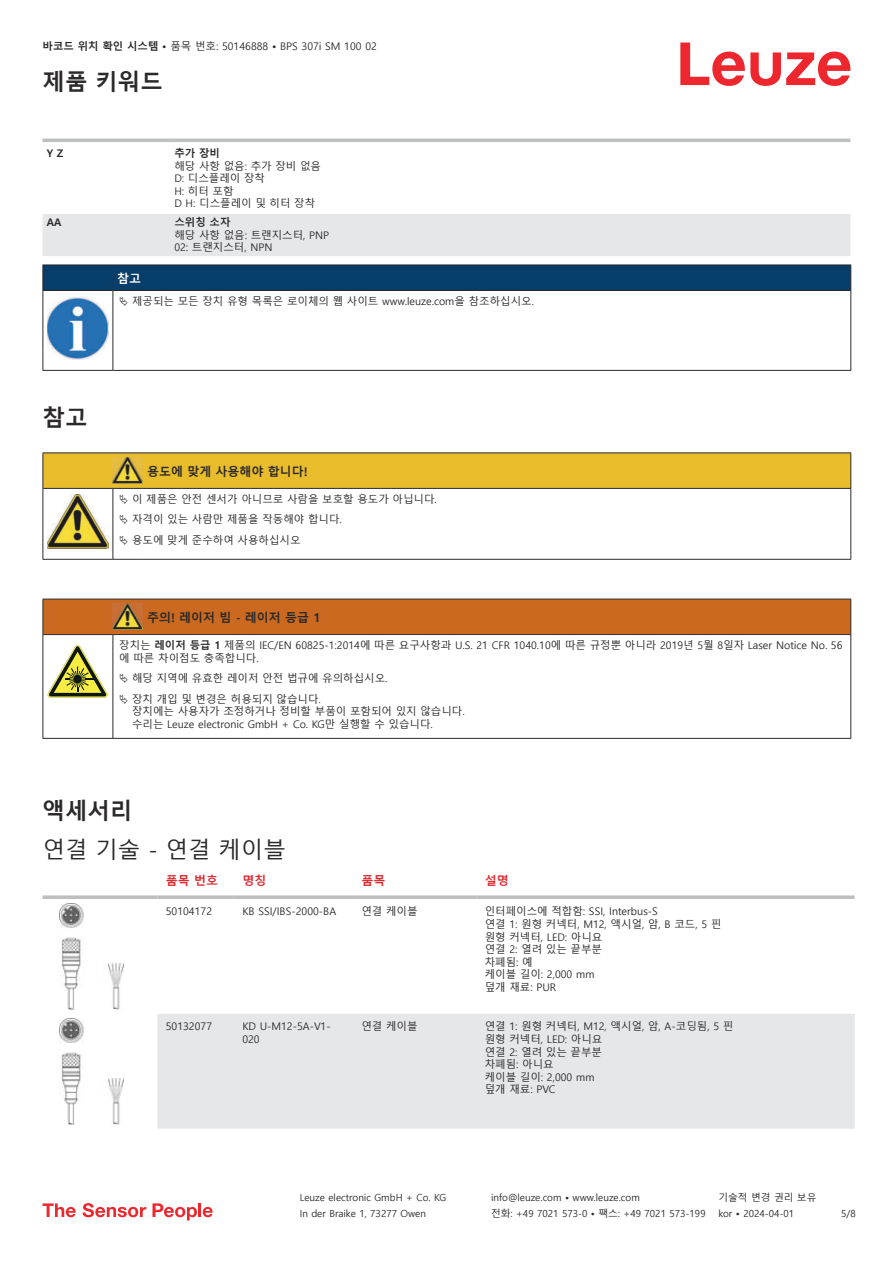
<style>
.page{position:relative;width:893px;height:1263px;background:#fff}
.page>*{position:absolute;margin:0;border:0;box-sizing:border-box;transform-origin:0 0}
.t1{font:700 22.5px "Malgun Gothic";color:#2b292a}
.t2{font:22.5px "Malgun Gothic";color:#2b292a}
.t3{font:700 12px "Malgun Gothic";color:#2b292a}
.t4{font:700 12px "Malgun Gothic";color:#db2a30}
.t5{font:700 12px "Malgun Gothic";color:#fff}
.t6{font:10.5px/12.6px "Malgun Gothic";color:#2b292a}
.t7{font:700 10.5px "Malgun Gothic";color:#2b292a}
.t8{font:9.75px "Malgun Gothic";color:#2b292a}
.s1{font-weight:700}
</style>
<div class="page">
<svg style="left:680px;top:43px;width:170px;height:43px"></svg>
<svg style="left:43px;top:138px;width:807px;height:1px"></svg>
<div style="left:43px;top:214px;width:807px;height:42px;background:#e6e7e9"></div>
<hr style="left:43px;top:139px;width:127px;height:3px;background:#bdbfc1">
<hr style="left:170px;top:139px;width:680px;height:3px;background:#bdbfc1">
<div style="left:157px;top:1014px;width:698px;height:114px;background:#e6e7e9"></div>
<svg style="left:43px;top:895px;width:114px;height:4px"></svg>
<svg style="left:157px;top:895px;width:77px;height:4px"></svg>
<svg style="left:234px;top:895px;width:119px;height:4px"></svg>
<svg style="left:353px;top:895px;width:123px;height:4px"></svg>
<svg style="left:476px;top:895px;width:379px;height:4px;background:#c3c5c7"></svg>
<img style="left:59px;top:903px;width:65px;height:106px">
<img style="left:59px;top:1018px;width:65px;height:106px">
<svg style="left:43px;top:1203px;width:33px;height:14px"></svg>
<svg style="left:83px;top:1203px;width:63px;height:14px"></svg>
<svg style="left:153px;top:1203px;width:44px;height:17px"></svg>
<hr style="left:198px;top:1203px;width:3px;height:14px;background:#ed272d">
<svg style="left:203px;top:1207px;width:10px;height:10px"></svg>
<svg style="left:44px;top:291px;width:806px;height:79px"></svg>
<hr style="left:43px;top:290px;width:70px;height:1px;background:#2b292a">
<div style="left:43px;top:265px;width:808px;height:25px;background:#063d69"></div>
<hr style="left:113px;top:290px;width:738px;height:1px;background:#2b292a">
<hr style="left:43px;top:291px;width:1px;height:75px;background:#2b292a">
<hr style="left:113px;top:291px;width:1px;height:75px;background:#2b292a">
<hr style="left:850px;top:291px;width:1px;height:75px;background:#2b292a">
<hr style="left:43px;top:370px;width:70px;height:1px;background:#2b292a">
<hr style="left:113px;top:370px;width:738px;height:1px;background:#2b292a">
<img style="left:47px;top:297px;width:61px;height:63px">
<div style="left:115px;top:291px;width:734px;height:21px;background:#fff"></div>
<hr style="left:43px;top:452px;width:70px;height:1px;background:#2b292a">
<hr style="left:113px;top:452px;width:30px;height:1px;background:#2b292a">
<hr style="left:143px;top:452px;width:708px;height:1px;background:#2b292a">
<hr style="left:43px;top:559px;width:70px;height:1px;background:#2b292a">
<hr style="left:113px;top:559px;width:30px;height:1px;background:#2b292a">
<hr style="left:143px;top:559px;width:708px;height:1px;background:#2b292a">
<div style="left:44px;top:600px;width:806px;height:34px;background:#ca691f"></div>
<svg style="left:44px;top:635px;width:806px;height:103px"></svg>
<hr style="left:43px;top:599px;width:70px;height:1px;background:#2b292a">
<hr style="left:43px;top:599px;width:1px;height:35px;background:#2b292a">
<hr style="left:43px;top:634px;width:70px;height:1px;background:#2b292a">
<hr style="left:113px;top:599px;width:30px;height:1px;background:#2b292a">
<hr style="left:113px;top:634px;width:30px;height:1px;background:#2b292a">
<hr style="left:143px;top:599px;width:708px;height:1px;background:#2b292a">
<hr style="left:850px;top:599px;width:1px;height:35px;background:#2b292a">
<hr style="left:143px;top:634px;width:708px;height:1px;background:#2b292a">
<hr style="left:43px;top:635px;width:1px;height:99px;background:#2b292a">
<hr style="left:113px;top:635px;width:1px;height:99px;background:#2b292a">
<hr style="left:850px;top:635px;width:1px;height:99px;background:#2b292a">
<hr style="left:43px;top:738px;width:70px;height:1px;background:#2b292a">
<hr style="left:113px;top:738px;width:30px;height:1px;background:#2b292a">
<hr style="left:143px;top:738px;width:708px;height:1px;background:#2b292a">
<img style="left:113px;top:603px;width:30px;height:27px">
<svg style="left:47px;top:645px;width:60px;height:53px"></svg>
<svg style="left:115px;top:635px;width:734px;height:99px"></svg>
<svg style="left:43px;top:453px;width:808px;height:106px"></svg>
<svg style="left:120px;top:674px;width:8px;height:9px"></svg>
<svg style="left:120px;top:694px;width:8px;height:9px"></svg>
<p class="t6" style="left:43px;top:40px;width:336px"><span class="s1">바코드 위치 확인 시스템 •</span> 품목 번호: 50146888 <span class="s1">•</span> BPS 307i SM 100 02</p>
<h1 class="t1" style="left:43px;top:69px;width:122px">제품 키워드</h1>
<p class="t7" style="left:47px;top:147px;width:18px">Y Z</p>
<p class="t7" style="left:174px;top:147px;width:47px">추가 장비</p>
<p class="t6" style="left:174px;top:160px;width:148px">해당 사항 없음: 추가 장비 없음<br>D: 디스플레이 장착<br>H: 히터 포함<br>D H: 디스플레이 및 히터 장착</p>
<p class="t7" style="left:47px;top:216px;width:16px">AA</p>
<p class="t7" style="left:174px;top:216px;width:58px">스위칭 소자</p>
<p class="t6" style="left:174px;top:229px;width:156px">해당 사항 없음: 트랜지스터, PNP<br>02: 트랜지스터, NPN</p>
<p class="t5" style="left:117px;top:271px;width:25px">참고</p>
<p class="t6" style="left:132px;top:295px;width:403px">제공되는 모든 장치 유형 목록은 로이체의 웹 사이트 www.leuze.com을 참조하십시오.</p>
<h1 class="t1" style="left:43px;top:404px;width:46px">참고</h1>
<p class="t3" style="left:147px;top:464px;width:162px">용도에 맞게 사용해야 합니다!</p>
<p class="t6" style="left:132px;top:489px;width:306px;line-height:20.2px">이 제품은 안전 센서가 아니므로 사람을 보호할 용도가 아닙니다. 자격이 있는 사람만 제품을 작동해야 합니다.<br>용도에 맞게 준수하여 사용하십시오</p>
<p class="t3" style="left:147px;top:610px;width:175px">주의! 레이저 빔 - 레이저 등급 1</p>
<p class="t6" style="left:119px;top:639px;width:725px">장치는 <span class="s1">레이저 등급 1</span> 제품의 IEC/EN 60825-1:2014에 따른 요구사항과 U.S. 21 CFR 1040.10에 따른 규정뿐 아니라 2019년 5월 8일자 Laser Notice No. 56 에 따른 차이점도 충족합니다.</p>
<p class="t6" style="left:132px;top:669px;width:257px;line-height:20.2px">해당 지역에 유효한 레이저 안전 법규에 유의하십시오. 장치 개입 및 변경은 허용되지 않습니다.</p>
<p class="t6" style="left:132px;top:705px;width:334px">장치에는 사용자가 조정하거나 정비할 부품이 포함되어 있지 않습니다. 수리는 Leuze electronic GmbH + Co. KG만 실행할 수 있습니다.</p>
<h1 class="t1" style="left:43px;top:798px;width:91px">액세서리</h1>
<h1 class="t2" style="left:43px;top:837px;width:245px">연결 기술 - 연결 케이블</h1>
<p class="t4" style="left:166px;top:873px;width:54px">품목 번호</p>
<p class="t4" style="left:242px;top:873px;width:25px">명칭</p>
<p class="t4" style="left:361px;top:873px;width:25px">품목</p>
<p class="t4" style="left:485px;top:873px;width:25px">설명</p>
<p class="t6" style="left:166px;top:905px;width:48px">50104172</p>
<p class="t6" style="left:242px;top:905px;width:95px">KB SSI/IBS-2000-BA</p>
<p class="t6" style="left:361px;top:905px;width:58px">연결 케이블</p>
<p class="t6" style="left:485px;top:905px;width:238px">인터페이스에 적합함: SSI, Interbus-S<br>연결 1: 원형 커넥터, M12, 액시얼, 암, B 코드, 5 핀 원형 커넥터, LED: 아니요<br>연결 2: 열려 있는 끝부분<br>차폐됨: 예<br>케이블 길이: 2,000 mm<br>덮개 재료: PUR</p>
<p class="t6" style="left:166px;top:1020px;width:48px">50132077</p>
<p class="t6" style="left:242px;top:1020px;width:90px">KD U-M12-5A-V1-<br>020</p>
<p class="t6" style="left:361px;top:1020px;width:58px">연결 케이블</p>
<p class="t6" style="left:485px;top:1020px;width:250px">연결 1: 원형 커넥터, M12, 액시얼, 암, A-코딩됨, 5 핀 원형 커넥터, LED: 아니요<br>연결 2: 열려 있는 끝부분<br>차폐됨: 아니요<br>케이블 길이: 2,000 mm<br>덮개 재료: PVC</p>
<p class="t8" style="left:300px;top:1192px;width:148px">Leuze electronic GmbH + Co. KG</p>
<p class="t8" style="left:491px;top:1192px;width:150px">info@leuze.com • www.leuze.com</p>
<p class="t8" style="left:718px;top:1192px;width:100px">기술적 변경 권리 보유</p>
<p class="t8" style="left:300px;top:1208px;width:128px">In der Braike 1, 73277 Owen</p>
<p class="t8" style="left:491px;top:1208px;width:216px">전화: +49 7021 573-0 • 팩스: +49 7021 573-199</p>
<p class="t8" style="left:718px;top:1208px;width:77px">kor • 2024-04-01</p>
<p class="t8" style="left:841px;top:1208px;width:16px">5/8</p>
</div>
